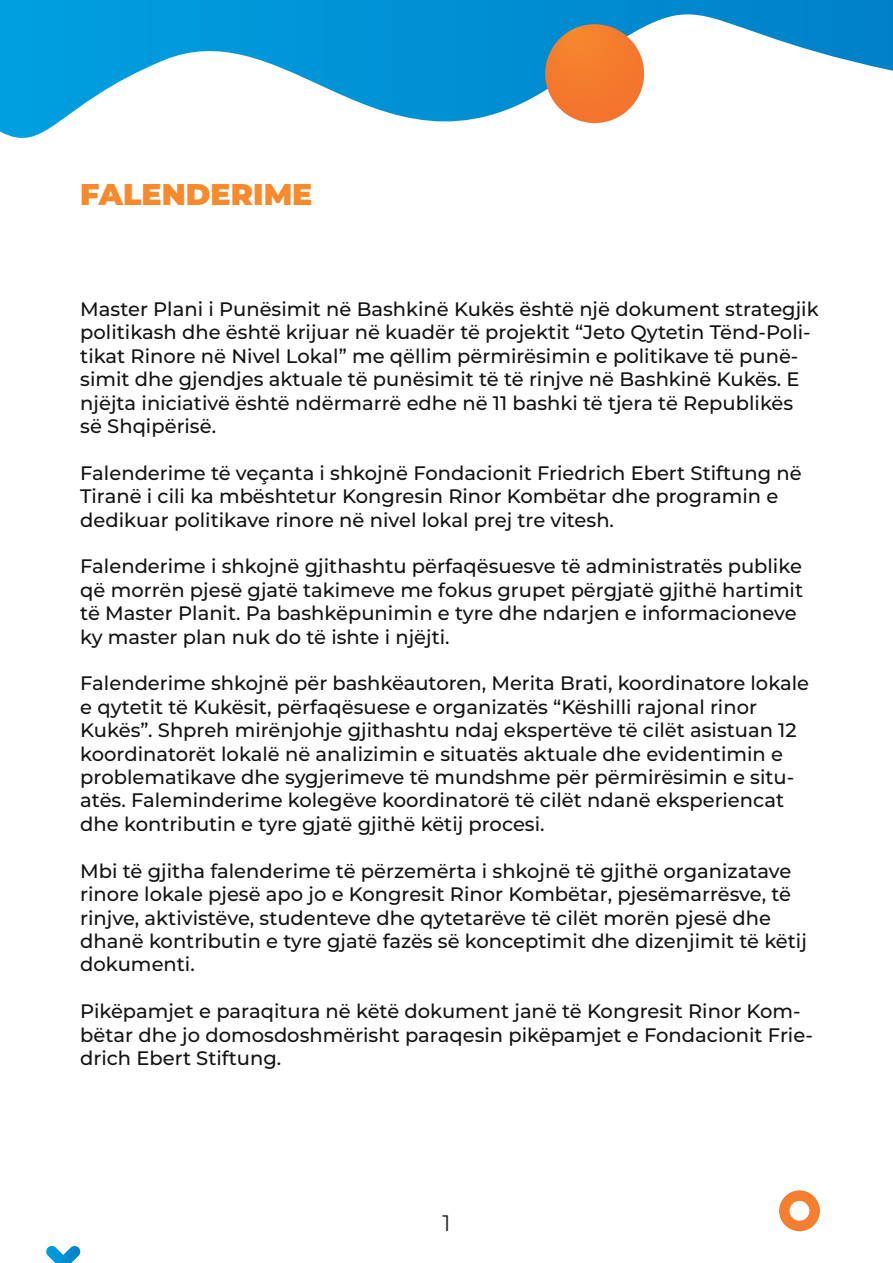
<style>
.page{position:relative;width:893px;height:1263px;background:#fff}
.page>*{position:absolute;margin:0;border:0;box-sizing:border-box;transform-origin:0 0}
.t1{font:900 30px "Montserrat";color:#f68a2d}
.t2{font:22.5px "Montserrat";color:#231f20}
.t3{font:500 19.5px/23.4px "Montserrat";color:#121212}
</style>
<div class="page">
<svg style="left:0;top:0;width:893px;height:138px"></svg>
<div style="left:545px;top:24px;width:99px;height:99px;background:#f47a2d;border-radius:49px"></div>
<svg style="left:779px;top:1190px;width:41px;height:41px"></svg>
<svg style="left:46px;top:1246px;width:35px;height:17px"></svg>
<h1 class="t1" style="left:80px;top:172px;width:234px">FALENDERIME</h1>
<p class="t3" style="left:80px;top:297px;width:740px">Master Plani i Punësimit në Bashkinë Kukës është një dokument strategjik politikash dhe është krijuar në kuadër të projektit “Jeto Qytetin Tënd-Poli&shy;tikat Rinore në Nivel Lokal” me qëllim përmirësimin e politikave të punë&shy;simit dhe gjendjes aktuale të punësimit të të rinjve në Bashkinë Kukës. E njëjta iniciativë është ndërmarrë edhe në 11 bashki të tjera të Republikës së Shqipërisë.</p>
<p class="t3" style="left:80px;top:460px;width:723px">Falenderime të veçanta i shkojnë Fondacionit Friedrich Ebert Stiftung në<br>Tiranë i cili ka mbështetur Kongresin Rinor Kombëtar dhe programin e dedikuar politikave rinore në nivel lokal prej tre vitesh.</p>
<p class="t3" style="left:80px;top:554px;width:724px">Falenderime i shkojnë gjithashtu përfaqësuesve të administratës publike që morrën pjesë gjatë takimeve me fokus grupet përgjatë gjithë hartimit të Master Planit. Pa bashkëpunimin e tyre dhe ndarjen e informacioneve ky master plan nuk do të ishte i njëjti.</p>
<p class="t3" style="left:80px;top:671px;width:730px">Falenderime shkojnë për bashkëautoren, Merita Brati, koordinatore lokale e qytetit të Kukësit, përfaqësuese e organizatës “Këshilli rajonal rinor Kukës”. Shpreh mirënjohje gjithashtu ndaj ekspertëve të cilët asistuan 12 koordinatorët lokalë në analizimin e situatës aktuale dhe evidentimin e problematikave dhe sygjerimeve të mundshme për përmirësimin e situ&shy;atës. Faleminderime kolegëve koordinatorë të cilët ndanë eksperiencat dhe kontributin e tyre gjatë gjithë këtij procesi.</p>
<p class="t3" style="left:80px;top:858px;width:728px">Mbi të gjitha falenderime të përzemërta i shkojnë të gjithë organizatave rinore lokale pjesë apo jo e Kongresit Rinor Kombëtar, pjesëmarrësve, të rinjve, aktivistëve, studenteve dhe qytetarëve të cilët morën pjesë dhe dhanë kontributin e tyre gjatë fazës së konceptimit dhe dizenjimit të këtij dokumenti.</p>
<p class="t3" style="left:80px;top:999px;width:734px">Pikëpamjet e paraqitura në këtë dokument janë të Kongresit Rinor Kom&shy;bëtar dhe jo domosdoshmërisht paraqesin pikëpamjet e Fondacionit Frie&shy;drich Ebert Stiftung.</p>
<p class="t2" style="left:442px;top:1208px;width:10px">1</p>
</div>
